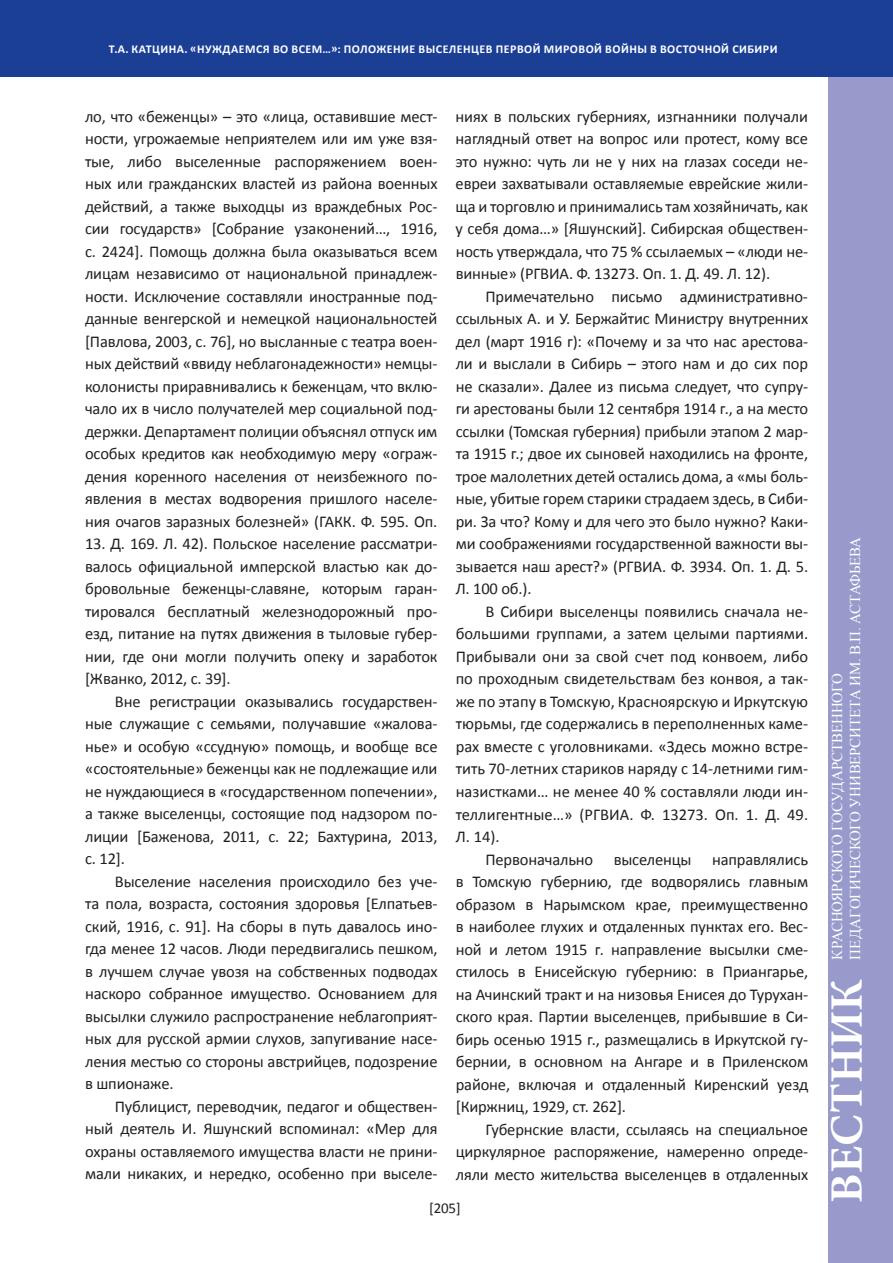
<style>
.page{position:relative;width:893px;height:1263px;background:#fff}
.page>*{position:absolute;margin:0;border:0;box-sizing:border-box;transform-origin:0 0}
.t1{font:700 46.5px "Minion Pro";color:#fff}
.t2{font:16.5px/22.5px "Calibri";letter-spacing:-.01em;color:#231f20;text-align:justify}
.t3{font:15px/18px "Times New Roman";letter-spacing:-.01em;color:#fff}
.t4{font:15px "Calibri";color:#231f20}
.t5{font:700 12px "Calibri";letter-spacing:.04em;color:#fff}
</style>
<div class="page">
<div style="left:828px;top:0;width:65px;height:1263px;background:#979aca"></div>
<div style="left:0;top:0;width:893px;height:77px;background:#1b3f94"></div>
<p class="t5" style="left:109px;top:42px;width:39px">Т.А. Катцина</p>
<p class="t5" style="left:184px;top:42px;width:595px">. «НУЖДАЕМСЯ ВО ВСЕМ…»: ПОЛОЖЕНИЕ ВЫСЕЛЕНЦЕВ ПЕРВОЙ МИРОВОЙ ВОЙНЫ В ВОСТОЧНОЙ СИБИРИ</p>
<p class="t2" style="left:85px;top:105px;width:354px">ло, что «беженцы» – это «лица, оставившие мест&shy;ности, угрожаемые неприятелем или им уже взя&shy;тые, либо выселенные распоряжением воен&shy;ных или гражданских властей из района военных действий, а также выходцы из враждебных Рос&shy;сии государств» [Собрание узаконений…, 1916, с. 2424]. Помощь должна была оказываться всем лицам независимо от национальной принадлеж&shy;ности. Исключение составляли иностранные под&shy;данные венгерской и немецкой национальностей [Павлова, 2003, с. 76], но высланные с театра воен&shy;ных действий «ввиду неблагонадежности» немцы&shy;колонисты приравнивались к беженцам, что вклю&shy;чало их в число получателей мер социальной под&shy;держки. Департамент полиции объяснял отпуск им особых кредитов как необходимую меру «ограж&shy;дения коренного населения от неизбежного по&shy;явления в местах водворения пришлого населе&shy;ния очагов заразных болезней» (ГАКК. Ф. 595. Оп.</p>
<p class="t2" style="left:85px;top:532px;width:354px">13. Д. 169. Л. 42). Польское население рассматри&shy;валось официальной имперской властью как до&shy;бровольные беженцы-славяне, которым гаран&shy;тировался бесплатный железнодорожный про&shy;езд, питание на путях движения в тыловые губер&shy;нии, где они могли получить опеку и заработок [Жванко, 2012, с. 39].</p>
<p class="t2" style="left:85px;top:690px;width:354px;text-indent:30px">Вне регистрации оказывались государствен&shy;ные служащие с семьями, получавшие «жалова&shy;нье» и особую «ссудную» помощь, и вообще все «состоятельные» беженцы как не подлежащие или не нуждающиеся в «государственном попечении», а также выселенцы, состоящие под надзором по&shy;лиции [Баженова, 2011, с. 22; Бахтурина, 2013, с. 12].</p>
<p class="t2" style="left:85px;top:870px;width:354px;text-indent:30px">Выселение населения происходило без уче&shy;та пола, возраста, состояния здоровья [Елпатьев&shy;ский, 1916, с. 91]. На сборы в путь давалось ино&shy;гда менее 12 часов. Люди передвигались пешком, в лучшем случае увозя на собственных подводах наскоро собранное имущество. Основанием для высылки служило распространение неблагоприят&shy;ных для русской армии слухов, запугивание насе&shy;ления местью со стороны австрийцев, подозрение в шпионаже.</p>
<p class="t2" style="left:85px;top:1095px;width:354px;text-indent:30px">Публицист, переводчик, педагог и обществен&shy;ный деятель И. Яшунский вспоминал: «Мер для охраны оставляемого имущества власти не прини&shy;мали никаких, и нередко, особенно при выселе-</p>
<p class="t2" style="left:456px;top:105px;width:354px">ниях в польских губерниях, изгнанники получали наглядный ответ на вопрос или протест, кому все это нужно: чуть ли не у них на глазах соседи не&shy;евреи захватывали оставляемые еврейские жили&shy;ща и торговлю и принимались там хозяйничать, как у себя дома…» [Яшунский]. Сибирская обществен&shy;ность утверждала, что 75 % ссылаемых – «люди не&shy;винные» (РГВИА. Ф. 13273. Оп. 1. Д. 49. Л. 12).</p>
<p class="t2" style="left:456px;top:285px;width:354px;text-indent:30px">Примечательно письмо административно&shy;ссыльных А. и У. Бержайтис Министру внутренних дел (март 1916 г): «Почему и за что нас арестова&shy;ли и выслали в Сибирь – этого нам и до сих пор не сказали». Далее из письма следует, что супру&shy;ги арестованы были 12 сентября 1914 г., а на место ссылки (Томская губерния) прибыли этапом 2 мар&shy;та 1915 г.; двое их сыновей находились на фронте, трое малолетних детей остались дома, а «мы боль&shy;ные, убитые горем старики страдаем здесь, в Сиби&shy;ри. За что? Кому и для чего это было нужно? Каки&shy;ми соображениями государственной важности вы&shy;зывается наш арест?» (РГВИА. Ф. 3934. Оп. 1. Д. 5.<br>Л. 100 об.).</p>
<p class="t2" style="left:456px;top:600px;width:354px;text-indent:30px">В Сибири выселенцы появились сначала не&shy;большими группами, а затем целыми партиями.<br>Прибывали они за свой счет под конвоем, либо по проходным свидетельствам без конвоя, а так&shy;же по этапу в Томскую, Красноярскую и Иркутскую тюрьмы, где содержались в переполненных каме&shy;рах вместе с уголовниками. «Здесь можно встре&shy;тить 70-летних стариков наряду с 14-летними гим&shy;назистками… не менее 40 % составляли люди ин&shy;теллигентные…» (РГВИА. Ф. 13273. Оп. 1. Д. 49.<br>Л. 14).</p>
<p class="t2" style="left:456px;top:848px;width:354px;text-indent:30px">Первоначально выселенцы направлялись в Томскую губернию, где водворялись главным образом в Нарымском крае, преимущественно в наиболее глухих и отдаленных пунктах его. Вес&shy;ной и летом 1915 г. направление высылки сме&shy;стилось в Енисейскую губернию: в Приангарье, на Ачинский тракт и на низовья Енисея до Турухан&shy;ского края. Партии выселенцев, прибывшие в Си&shy;бирь осенью 1915 г., размещались в Иркутской гу&shy;бернии, в основном на Ангаре и в Приленском районе, включая и отдаленный Киренский уезд [Киржниц, 1929, ст. 262].</p>
<p class="t2" style="left:456px;top:1118px;width:354px;text-indent:30px">Губернские власти, ссылаясь на специальное циркулярное распоряжение, намеренно опреде&shy;ляли место жительства выселенцев в отдаленных</p>
<p class="t4" style="left:429px;top:1198px;width:33px">[ 205 ]</p>
<p class="t3" style="left:828px;top:959px;width:424px;rotate:-90deg">Красноярского государственного педагогического университета им. В.П. Астафьева</p>
<h1 class="t1" style="left:819px;top:1202px;width:226px;rotate:-90deg">ВЕСТНИК</h1>
</div>
